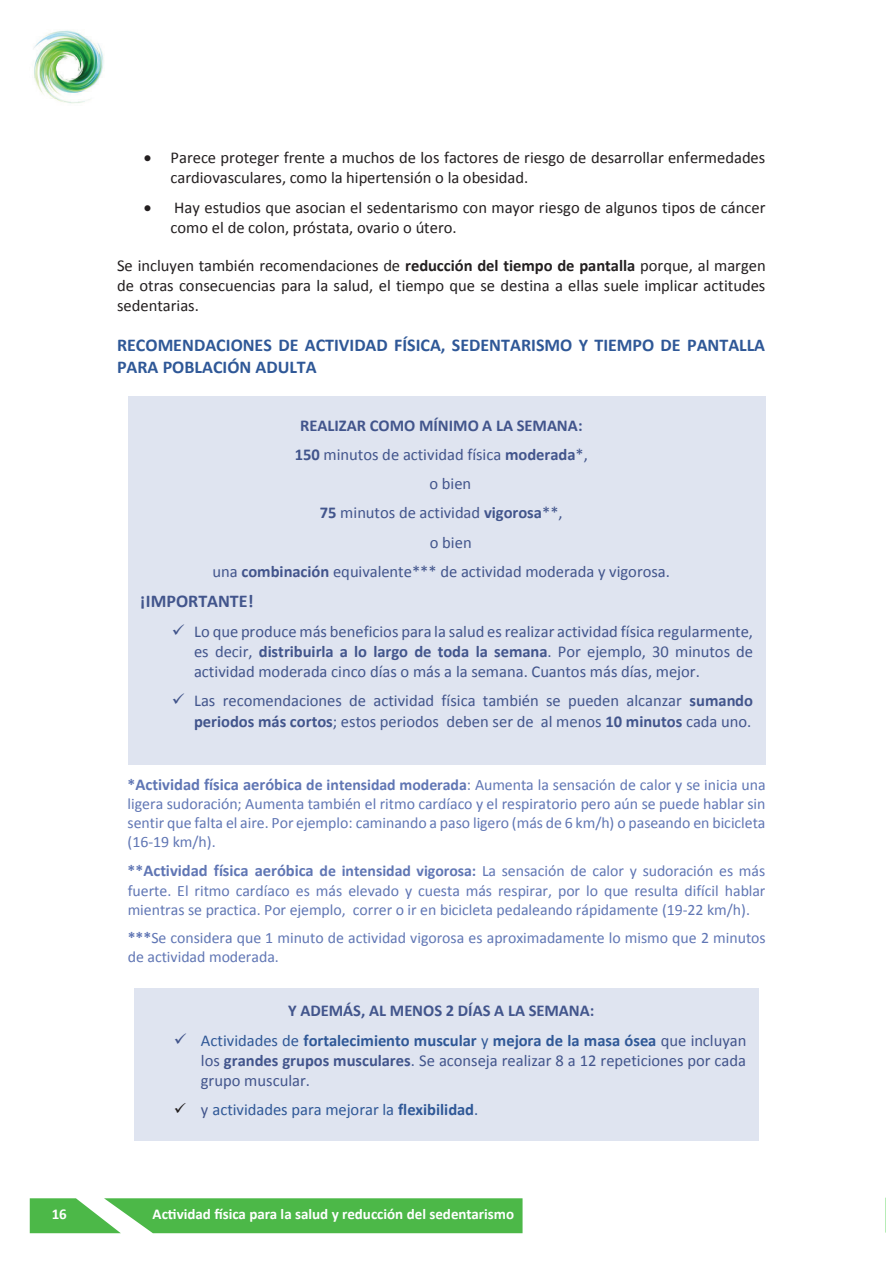
<style>
.page{position:relative;width:893px;height:1263px;background:#fff}
.page>*{position:absolute;margin:0;border:0;box-sizing:border-box;transform-origin:0 0}
.t1{font:700 18px/21.9px "Calibri";color:#2f5897}
.t2{font:700 18px "Calibri";color:#42558c}
.t3{font:16.5px/20.1px "Calibri";color:#42558c;text-align:justify}
.t4{font:16.5px/20.1px "Calibri";color:#231f20}
.t5{font:700 16.5px/29.1px "Calibri";color:#42558c;text-align:center}
.t6{font:16.5px "Calibri";color:#2f5897}
.t7{font:15.9px/19.2px "Calibri";color:#6076b4}
.t8{font:700 15px "Calibri";color:#fff}
.s1{font-weight:700}
.s2{font-weight:400}
.s3{font-weight:700;font-size:16.5px}
.s4{color:#2f5897}
.s5{font-weight:700;color:#2f5897}
.s6{color:#231f20}
.s7{color:#42558c}
</style>
<div class="page">
<div style="left:128px;top:396px;width:637px;height:369px;background:#dfe4f0"></div>
<div style="left:134px;top:988px;width:625px;height:153px;background:#dfe4f0"></div>
<img style="left:33px;top:30px;width:71px;height:74px">
<svg style="left:30px;top:1198px;width:493px;height:35px;background:#58bc54"></svg>
<p class="t4" style="left:170px;top:147px;width:596px;text-indent:-27px">• Parece proteger frente a muchos de los factores de riesgo de desarrollar enfermedades cardiovasculares, como la hipertensión o la obesidad.</p>
<p class="t4" style="left:170px;top:197px;width:596px;text-indent:-27px">• Hay estudios que asocian el sedentarismo con mayor riesgo de algunos tipos de cáncer como el de colon, próstata, ovario o útero.</p>
<p class="t4" style="left:117px;top:256px;width:650px;text-align:justify">Se incluyen también recomendaciones de <span class="s1">reducción del tiempo de pantalla</span> porque, al margen de otras consecuencias para la salud, el tiempo que se destina a ellas suele implicar actitudes sedentarias.</p>
<p class="t1" style="left:117px;top:334px;width:650px">RECOMENDACIONES DE ACTIVIDAD FÍSICA, SEDENTARISMO Y TIEMPO DE PANTALLA<br>PARA POBLACIÓN ADULTA</p>
<p class="t5" style="left:295px;top:411px;width:295px">REALIZAR COMO MÍNIMO A LA SEMANA:<br>150 <span class="s2">minutos de actividad física</span> moderada<span class="s2">*,</span></p>
<p class="t3" style="left:320px;top:469px;width:244px;line-height:29.1px;text-indent:110px">o bien<br><span class="s1">75</span> minutos de actividad <span class="s1">vigorosa</span>**,</p>
<p class="t3" style="left:430px;top:532px;width:43px">o bien</p>
<p class="t3" style="left:212px;top:561px;width:459px">una <span class="s1">combinación</span> equivalente*** de actividad moderada y vigorosa.</p>
<p class="t2" style="left:140px;top:590px;width:115px">¡IMPORTANTE!</p>
<p class="t3" style="left:194px;top:621px;width:560px;text-indent:-22px">✓ Lo que produce más beneficios para la salud es realizar actividad física regularmente, es decir, <span class="s1">distribuirla a lo largo de toda la semana</span>. Por ejemplo, 30 minutos de actividad moderada cinco días o más a la semana. Cuantos más días, mejor.</p>
<p class="t3" style="left:172px;top:690px;width:583px;text-align:right">✓ Las recomendaciones de actividad física también se pueden alcanzar <span class="s1">sumando periodos más cortos</span>; estos periodos deben ser de al menos <span class="s1">10 minutos</span> cada uno.</p>
<p class="t7" style="left:128px;top:775px;width:639px;text-align:justify"><span class="s1">*</span><span class="s3">Actividad física aeróbica</span> <span class="s1">de intensidad moderada</span>: Aumenta la sensación de calor y se inicia una ligera sudoración; Aumenta también el ritmo cardíaco y el respiratorio pero aún se puede hablar sin sentir que falta el aire. Por ejemplo: caminando a paso ligero (más de 6 km/h) o paseando en bicicleta</p>
<p class="t7" style="left:128px;top:832px;width:90px">(16‐19 km/h).</p>
<p class="t7" style="left:128px;top:861px;width:639px"><span class="s1">**</span><span class="s3">Actividad física aeróbica</span> <span class="s1">de intensidad vigorosa:</span> La sensación de calor y sudoración es más fuerte. El ritmo cardíaco es más elevado y cuesta más respirar, por lo que resulta difícil hablar</p>
<p class="t7" style="left:128px;top:900px;width:624px">mientras se practica. Por ejemplo, correr o ir en bicicleta pedaleando rápidamente (19‐22 km/h).</p>
<p class="t7" style="left:128px;top:928px;width:639px"><span class="s1">***</span>Se considera que 1 minuto de actividad vigorosa es aproximadamente lo mismo que 2 minutos de actividad moderada.</p>
<p class="t5" style="left:288px;top:996px;width:308px">Y ADEMÁS, AL MENOS 2 DÍAS A LA SEMANA:</p>
<p class="t3" style="left:201px;top:1030px;width:547px;text-indent:-27px">✓ <span class="s4">Actividades de</span> <span class="s5">fortalecimiento muscular</span> <span class="s4">y</span> <span class="s5">mejora de la masa ósea</span> que incluyan los <span class="s1">grandes grupos musculares</span>. Se aconseja realizar 8 a 12 repeticiones por cada grupo muscular.</p>
<p class="t6" style="left:174px;top:1099px;width:306px"><span class="s6">✓</span> <span class="s7">y</span> actividades para mejorar la <span class="s1">flexibilidad</span>.</p>
<p class="t8" style="left:52px;top:1204px;width:17px">16</p>
<p class="t8" style="left:153px;top:1204px;width:363px">Actividad física para la salud y reducción del sedentarismo</p>
</div>
